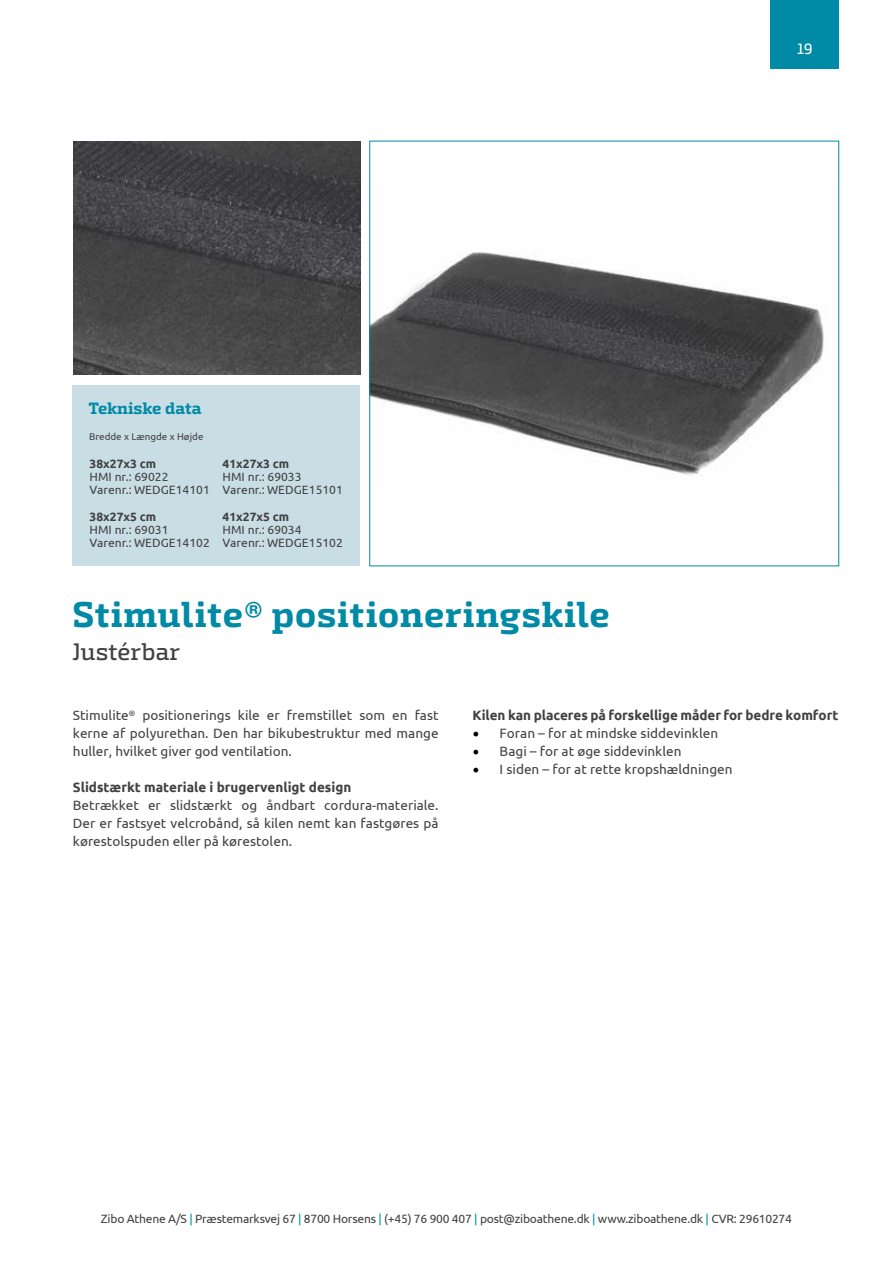
<style>
.page{position:relative;width:893px;height:1263px;background:#fff}
.page>*{position:absolute;margin:0;border:0;box-sizing:border-box;transform-origin:0 0}
.t1{font:700 36px "Exo Slab Pro";letter-spacing:.015em;color:#008aa5}
.t2{font:500 24px "Exo Slab Pro";color:#414042}
.t3{font:700 16.5px "Exo Slab Pro";letter-spacing:-.015em;color:#008aa5}
.t4{font:500 15px "Exo Slab Pro";color:#fff}
.t5{font:13.5px/18px "Ubuntu";color:#414042;text-align:justify}
.t6{font:700 13.5px "Ubuntu";letter-spacing:-.005em;color:#414042}
.t7{font:12px/13.2px "Ubuntu";color:#414042}
.t8{font:12px "Ubuntu";letter-spacing:-.02em;color:#414042}
.t9{font:700 12px "Ubuntu";color:#414042}
.t10{font:9.75px "Ubuntu";color:#414042}
.s1{font-family:"Minion Pro";font-size:18px;color:#000}
.s2{color:#008aa5}
</style>
<div class="page">
<div style="left:771px;top:0;width:68px;height:69px;background:#008aa5"></div>
<div style="left:73px;top:385px;width:287px;height:181px;background:#c9dde5"></div>
<svg style="left:371px;top:252px;width:453px;height:224px"></svg>
<svg style="left:73px;top:141px;width:288px;height:234px;background:#454547"></svg>
<p class="t3" style="left:89px;top:398px;width:115px">Tekniske data</p>
<p class="t10" style="left:89px;top:430px;width:116px">Bredde x Længde x Højde</p>
<p class="t9" style="left:90px;top:455px;width:68px">38x27x3 cm</p>
<p class="t7" style="left:90px;top:470px;width:122px">HMI nr.: 69022<br>Varenr.: WEDGE14101</p>
<p class="t9" style="left:90px;top:508px;width:68px">38x27x5 cm</p>
<p class="t7" style="left:90px;top:522px;width:122px">HMI nr.: 69031<br>Varenr.: WEDGE14102</p>
<p class="t9" style="left:223px;top:455px;width:68px">41x27x3 cm</p>
<p class="t7" style="left:223px;top:470px;width:122px">HMI nr.: 69033<br>Varenr.: WEDGE15101</p>
<p class="t9" style="left:223px;top:508px;width:68px">41x27x5 cm</p>
<p class="t7" style="left:223px;top:522px;width:122px">HMI nr.: 69034<br>Varenr.: WEDGE15102</p>
<h1 class="t1" style="left:72px;top:592px;width:540px">Stimulite® positioneringskile</h1>
<h2 class="t2" style="left:72px;top:637px;width:110px">Justérbar</h2>
<p class="t4" style="left:797px;top:40px;width:17px">19</p>
<p class="t5" style="left:73px;top:706px;width:367px">Stimulite<sup>®</sup> positionerings kile er fremstillet som en fast kerne af polyurethan. Den har bikubestruktur med mange huller, hvilket giver god ventilation.</p>
<p class="t6" style="left:73px;top:778px;width:280px">Slidstærkt materiale i brugervenligt design</p>
<p class="t5" style="left:73px;top:796px;width:367px">Betrækket er slidstærkt og åndbart cordura-materiale.<br>Der er fastsyet velcrobånd, så kilen nemt kan fastgøres på kørestolspuden eller på kørestolen.</p>
<p class="t6" style="left:473px;top:706px;width:367px">Kilen kan placeres på forskellige måder for bedre komfort</p>
<p class="t5" style="left:473px;top:724px;width:247px"><span class="s1">•</span> Foran – for at mindske siddevinklen</p>
<p class="t5" style="left:473px;top:742px;width:210px"><span class="s1">•</span> Bagi – for at øge siddevinklen</p>
<p class="t5" style="left:473px;top:760px;width:261px"><span class="s1">•</span> I siden – for at rette kropshældningen</p>
<p class="t8" style="left:101px;top:1211px;width:693px">Zibo Athene A/S <span class="s2">|</span> Præstemarksvej 67 <span class="s2">|</span> 8700 Horsens <span class="s2">|</span> (+45) 76 900 407 <span class="s2">|</span> post@ziboathene.dk <span class="s2">|</span> www.ziboathene.dk <span class="s2">|</span> CVR: 29610274</p>
</div>
